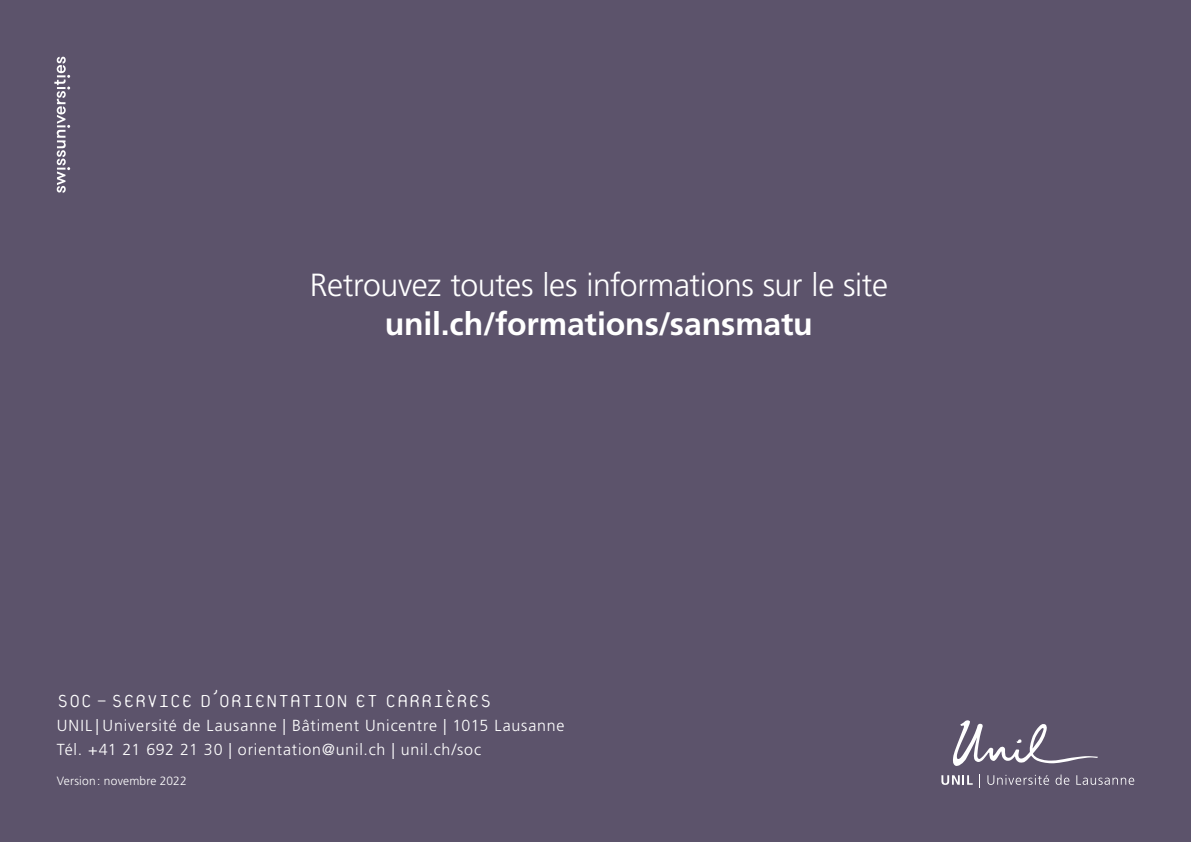
<style>
.page{position:relative;width:1191px;height:842px;background:#5c536b}
.page>*{position:absolute;margin:0;border:0;box-sizing:border-box;transform-origin:0 0}
.t1{font:300 32px "Frutiger LT Std";letter-spacing:-.01em;color:#fff}
.t2{font:700 32px "Frutiger LT Std";letter-spacing:-.005em;color:#fff}
.t3{font:100 26px "Platelet OT";letter-spacing:-.005em;color:#fff}
.t4{font:300 16px/24px "Frutiger LT Std";letter-spacing:.05em;color:#fff}
.t5{font:300 12px "Frutiger LT Std";letter-spacing:.015em;color:#fff}
</style>
<div class="page">
<svg style="left:953px;top:720px;width:145px;height:46px"></svg>
<svg style="left:941px;top:775px;width:31px;height:10px"></svg>
<svg style="left:979px;top:774px;width:1px;height:14px"></svg>
<svg style="left:987px;top:775px;width:62px;height:10px"></svg>
<svg style="left:1055px;top:774px;width:14px;height:11px"></svg>
<svg style="left:1076px;top:775px;width:58px;height:10px"></svg>
<svg style="left:54px;top:57px;width:16px;height:136px"></svg>
<p class="t1" style="left:310px;top:267px;width:580px">Retrouvez toutes les informations sur le site</p>
<p class="t2" style="left:385px;top:305px;width:429px">unil.ch/formations/sansmatu</p>
<p class="t3" style="left:57px;top:687px;width:437px">SOC – SERVICE D’ORIENTATION ET CARRIÈRES</p>
<p class="t4" style="left:57px;top:713px;width:509px">UNIL | Université de Lausanne | Bâtiment Unicentre | 1015 Lausanne<br>Tél. +41 21 692 21 30 | orientation@unil.ch | unil.ch/soc</p>
<p class="t5" style="left:57px;top:774px;width:132px">Version: novembre 2022</p>
</div>
